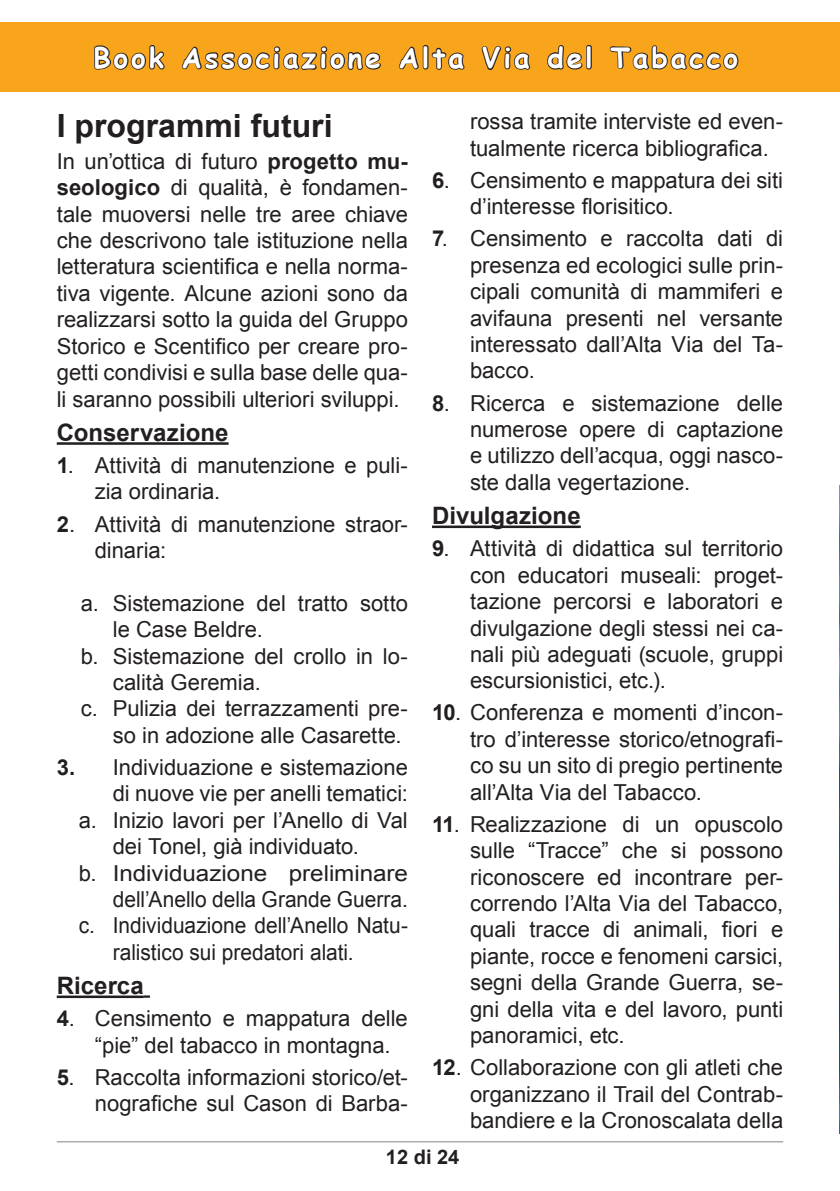
<style>
.page{position:relative;width:840px;height:1191px;background:#fff}
.page>*{position:absolute;margin:0;border:0;box-sizing:border-box;transform-origin:0 0}
.titoletto{font:700 32px "Arial";color:#231f20}
.t1{font:700 28px "Comic Sans MS";letter-spacing:.1em;color:#fff}
.t2{font:700 24px "Arial";color:#231f20}
.t3{font:22px/26.4px "Arial";color:#231f20}
.t4{font:22px/26.4px "Arial";color:#231f20;scale:.95 1}
.t5{font:700 20px "Arial";color:#231f20}
.s1{font-weight:700}
</style>
<div class="page">
<div style="left:0;top:22px;width:839px;height:70px;background:#f9a51b"></div>
<svg style="left:94px;top:45px;width:71px;height:25px"></svg>
<svg style="left:181px;top:46px;width:200px;height:24px"></svg>
<svg style="left:398px;top:45px;width:67px;height:25px"></svg>
<svg style="left:481px;top:46px;width:50px;height:24px"></svg>
<svg style="left:547px;top:45px;width:45px;height:25px"></svg>
<svg style="left:609px;top:45px;width:130px;height:25px"></svg>
<hr style="left:57px;top:1141px;width:725px;height:1px;background:#828487">
<hr style="left:57px;top:442px;width:171px;height:3px;background:#231f20">
<hr style="left:57px;top:995px;width:87px;height:3px;background:#231f20">
<svg style="left:144px;top:995px;width:6px;height:2px"></svg>
<hr style="left:432px;top:525px;width:148px;height:3px;background:#231f20">
<img style="left:839px;top:485px;width:1px;height:648px">
<p class="t1" style="left:93px;top:37px;width:646px">Book Associazione Alta Via del Tabacco</p>
<p class="titoletto" style="left:57px;top:104px;width:277px">I programmi futuri</p>
<p class="t3" style="left:57px;top:148px;width:352px;text-align:justify">In un’ottica di futuro <span class="s1">progetto mu&shy;seologico</span> di qualità, è fondamen&shy;tale muoversi nelle tre aree chiave che descrivono tale istituzione nella letteratura scientifica e nella norma&shy;tiva vigente. Alcune azioni sono da realizzarsi sotto la guida del Gruppo Storico e Scentifico per creare pro&shy;getti condivisi e sulla base delle qua&shy;li saranno possibili ulteriori sviluppi.</p>
<p class="t2" style="left:57px;top:417px;width:173px">Conservazione</p>
<p class="t3" style="left:95px;top:452px;width:314px;text-indent:-38px"><span class="s1">1</span>. Attività di manutenzione e puli&shy;zia ordinaria.</p>
<p class="t3" style="left:95px;top:511px;width:314px;text-indent:-38px"><span class="s1">2</span>. Attività di manutenzione straor&shy;dinaria:</p>
<p class="t3" style="left:113px;top:590px;width:296px;text-indent:-32px">a. Sistemazione del tratto sotto le Case Beldre.</p>
<p class="t3" style="left:113px;top:643px;width:296px;text-indent:-32px">b. Sistemazione del crollo in lo&shy;calità Geremia.</p>
<p class="t3" style="left:81px;top:695px;width:328px;text-align:right">c. Pulizia dei terrazzamenti pre&shy;so in adozione alle Casarette.</p>
<p class="t3" style="left:57px;top:754px;width:352px;text-align:right"><span class="s1">3.</span> Individuazione e sistemazione di nuove vie per anelli tematici:</p>
<p class="t3" style="left:113px;top:807px;width:296px;text-indent:-34px">a. Inizio lavori per l’Anello di Val dei Tonel, già individuato.</p>
<p class="t3" style="left:79px;top:860px;width:330px;text-align:right">b. Individuazione preliminare dell’Anello della Grande Guerra.</p>
<p class="t4" style="left:113px;top:912px;width:312px;text-indent:-34px">c. Individuazione dell’Anello Natu&shy;ralistico sui predatori alati.</p>
<p class="t2" style="left:57px;top:970px;width:88px">Ricerca</p>
<p class="t3" style="left:95px;top:1005px;width:314px;text-indent:-38px"><span class="s1">4</span>. Censimento e mappatura delle “pie” del tabacco in montagna.</p>
<p class="t3" style="left:57px;top:1064px;width:352px;text-align:right"><span class="s1">5</span>. Raccolta informazioni storico/et&shy;nografiche sul Cason di Barba-</p>
<p class="t3" style="left:470px;top:109px;width:314px">rossa tramite interviste ed even&shy;tualmente ricerca bibliografica.</p>
<p class="t3" style="left:470px;top:167px;width:314px;text-indent:-38px"><span class="s1">6</span>. Censimento e mappatura dei siti d’interesse florisitico.</p>
<p class="t3" style="left:470px;top:226px;width:314px;text-align:justify;text-indent:-38px"><span class="s1">7</span>. Censimento e raccolta dati di presenza ed ecologici sulle prin&shy;cipali comunità di mammiferi e avifauna presenti nel versante interessato dall’Alta Via del Ta&shy;bacco.</p>
<p class="t3" style="left:470px;top:390px;width:314px;text-align:justify;text-indent:-38px"><span class="s1">8</span>. Ricerca e sistemazione delle numerose opere di captazione e utilizzo dell’acqua, oggi nasco&shy;ste dalla vegertazione.</p>
<p class="t2" style="left:432px;top:500px;width:150px">Divulgazione</p>
<p class="t3" style="left:470px;top:535px;width:314px;text-align:justify;text-indent:-38px"><span class="s1">9</span>. Attività di didattica sul territorio con educatori museali: proget&shy;tazione percorsi e laboratori e divulgazione degli stessi nei ca&shy;nali più adeguati (scuole, gruppi escursionistici, etc.).</p>
<p class="t3" style="left:470px;top:700px;width:314px;text-align:justify;text-indent:-38px"><span class="s1">10</span>. Conferenza e momenti d’incon&shy;tro d’interesse storico/etnografi&shy;co su un sito di pregio pertinente all’Alta Via del Tabacco.</p>
<p class="t3" style="left:470px;top:811px;width:314px;text-align:justify;text-indent:-38px"><span class="s1">11</span>. Realizzazione di un opuscolo sulle “Tracce” che si possono riconoscere ed incontrare per&shy;correndo l’Alta Via del Tabacco, quali tracce di animali, fiori e piante, rocce e fenomeni carsici, segni della Grande Guerra, se&shy;gni della vita e del lavoro, punti panoramici, etc.</p>
<p class="t3" style="left:470px;top:1054px;width:314px;text-align:justify;text-indent:-38px"><span class="s1">12</span>. Collaborazione con gli atleti che organizzano il Trail del Contrab&shy;bandiere e la Cronoscalata della</p>
<p class="t5" style="left:386px;top:1144px;width:75px">12 di 24</p>
</div>
